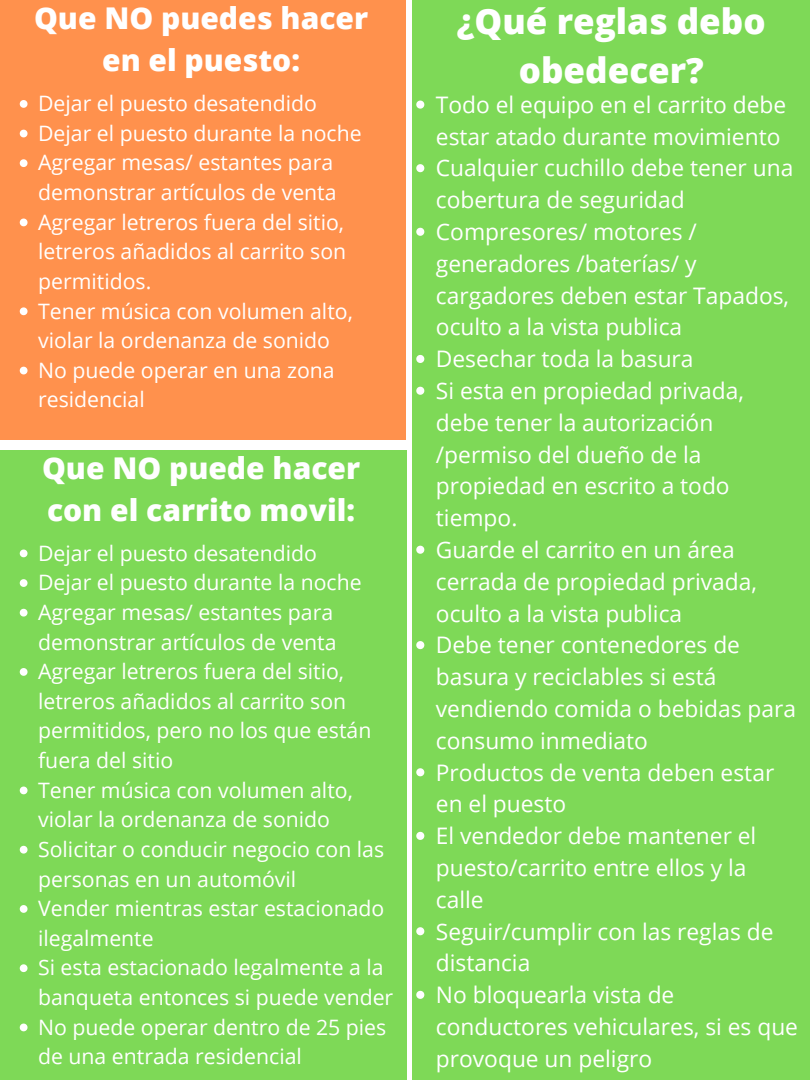
<style>
.page{position:relative;width:810px;height:1080px;background:#fff}
.page>*{position:absolute;margin:0;border:0;box-sizing:border-box;transform-origin:0 0}
.t1{font:800 35px/48.8px "Open Sans";color:#fff;text-align:center}
.t2{font:800 30px/41.7px "Open Sans";color:#fff;text-align:center}
.t3{font:22.75px/31.8px "Open Sans";color:#fff}
.t4{font:21.25px/29.6px "Open Sans";color:#fff}
</style>
<div class="page">
<div style="left:0;top:0;width:406px;height:439px;background:#ff914d"></div>
<svg style="left:20px;top:100px;width:8px;height:8px"></svg>
<svg style="left:20px;top:130px;width:8px;height:7px"></svg>
<svg style="left:20px;top:159px;width:8px;height:8px"></svg>
<svg style="left:20px;top:219px;width:8px;height:7px"></svg>
<svg style="left:20px;top:307px;width:8px;height:8px"></svg>
<svg style="left:20px;top:367px;width:8px;height:7px"></svg>
<div style="left:0;top:450px;width:407px;height:630px;background:#7ed957"></div>
<div style="left:413px;top:0;width:397px;height:1080px;background:#7ed957"></div>
<svg style="left:416px;top:101px;width:8px;height:8px"></svg>
<svg style="left:416px;top:164px;width:8px;height:8px"></svg>
<svg style="left:416px;top:228px;width:8px;height:8px"></svg>
<svg style="left:416px;top:355px;width:8px;height:8px"></svg>
<svg style="left:416px;top:387px;width:8px;height:8px"></svg>
<svg style="left:416px;top:546px;width:8px;height:8px"></svg>
<svg style="left:416px;top:641px;width:8px;height:8px"></svg>
<svg style="left:416px;top:768px;width:8px;height:8px"></svg>
<svg style="left:416px;top:832px;width:8px;height:8px"></svg>
<svg style="left:416px;top:927px;width:8px;height:8px"></svg>
<svg style="left:416px;top:991px;width:8px;height:8px"></svg>
<svg style="left:20px;top:550px;width:8px;height:7px"></svg>
<svg style="left:20px;top:579px;width:8px;height:8px"></svg>
<svg style="left:20px;top:609px;width:8px;height:8px"></svg>
<svg style="left:20px;top:668px;width:8px;height:8px"></svg>
<svg style="left:20px;top:787px;width:8px;height:7px"></svg>
<svg style="left:20px;top:846px;width:8px;height:8px"></svg>
<svg style="left:20px;top:905px;width:8px;height:8px"></svg>
<svg style="left:20px;top:964px;width:8px;height:8px"></svg>
<svg style="left:20px;top:1024px;width:8px;height:7px"></svg>
<h2 class="t2" style="left:34px;top:-3px;width:336px">Que NO puedes hacer en el puesto:</h2>
<p class="t4" style="left:38px;top:88px;width:325px">Dejar el puesto desatendido<br>Dejar el puesto durante la noche<br>Agregar mesas/ estantes para demonstrar artículos de venta<br>Agregar letreros fuera del sitio, letreros añadidos al carrito son permitidos.<br>Tener música con volumen alto, violar la ordenanza de sonido<br>No puede operar en una zona residencial</p>
<p class="t3" style="left:436px;top:88px;width:364px">Todo el equipo en el carrito debe estar atado durante movimiento<br>Cualquier cuchillo debe tener una cobertura de seguridad<br>Compresores/ motores / generadores /baterías/ y cargadores deben estar Tapados, oculto a la vista publica<br>Desechar toda la basura<br>Si esta en propiedad privada, debe tener la autorización /permiso del dueño de la propiedad en escrito a todo tiempo.<br>Guarde el carrito en un área cerrada de propiedad privada, oculto a la vista publica<br>Debe tener contenedores de basura y reciclables si está vendiendo comida o bebidas para consumo inmediato<br>Productos de venta deben estar en el puesto<br>El vendedor debe mantener el puesto/carrito entre ellos y la calle<br>Seguir/cumplir con las reglas de distancia<br>No bloquearla vista de conductores vehiculares, si es que provoque un peligro</p>
<h1 class="t1" style="left:457px;top:-3px;width:310px">¿Qué reglas debo obedecer?</h1>
<h2 class="t2" style="left:42px;top:447px;width:320px;text-align:left">Que NO puede hacer con el carrito movil:</h2>
<p class="t4" style="left:38px;top:538px;width:357px">Dejar el puesto desatendido<br>Dejar el puesto durante la noche<br>Agregar mesas/ estantes para demonstrar artículos de venta<br>Agregar letreros fuera del sitio, letreros añadidos al carrito son permitidos, pero no los que están fuera del sitio<br>Tener música con volumen alto, violar la ordenanza de sonido<br>Solicitar o conducir negocio con las personas en un automóvil<br>Vender mientras estar estacionado ilegalmente<br>Si esta estacionado legalmente a la banqueta entonces si puede vender<br>No puede operar dentro de 25 pies de una entrada residencial</p>
</div>
